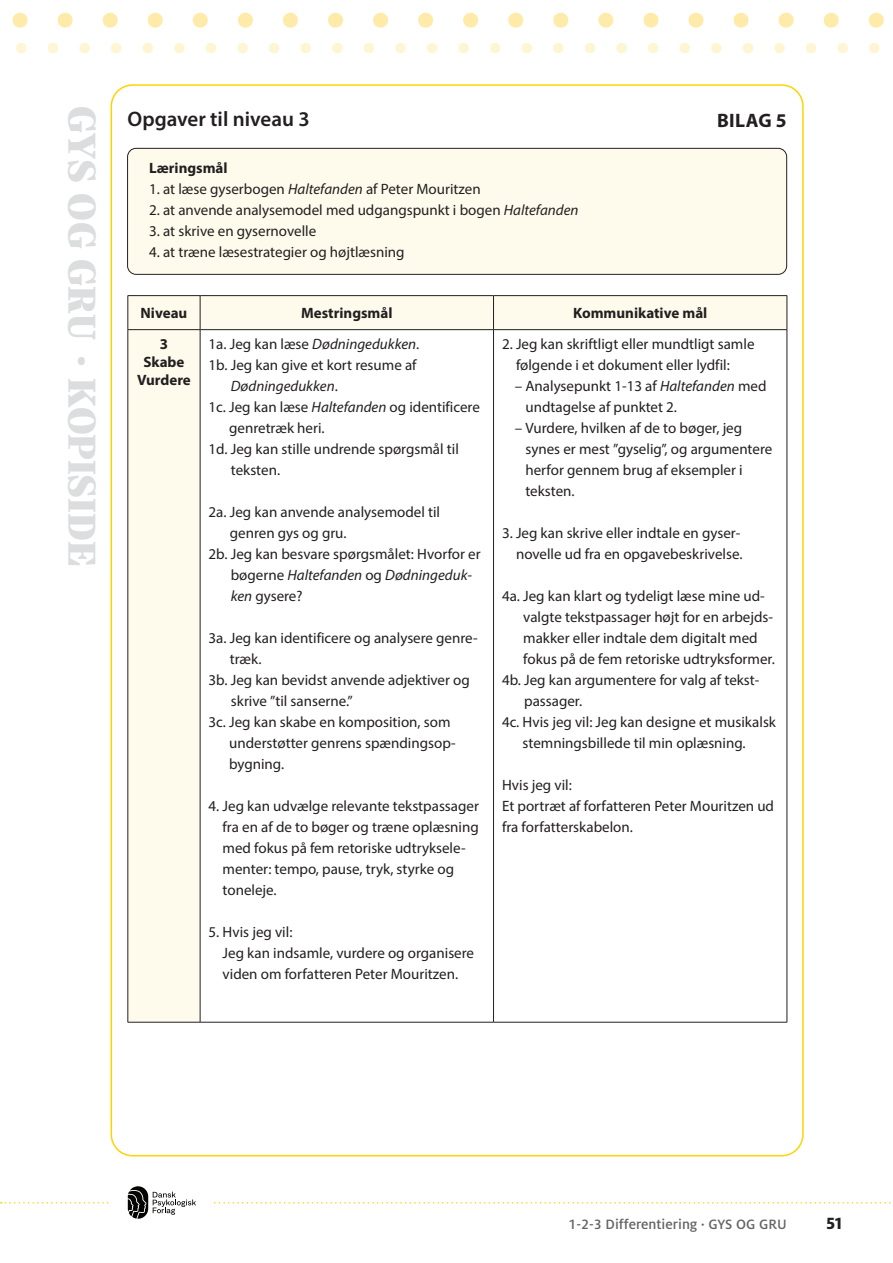
<style>
.page{position:relative;width:893px;height:1263px;background:#fff}
.page>*{position:absolute;margin:0;border:0;box-sizing:border-box;transform-origin:0 0}
.margintekst_sort_75{font:900 42.45px "Silva Text";color:#dcdddf}
.Heading_1{font:600 21px "Myriad Pro";color:#231f20}
.Bilag{font:700 19.5px "Myriad Pro";letter-spacing:.02em;color:#231f20}
.Paginering{font:800 18px "Milo OT";color:#231f20}
.Skema_brød{font:15px/21px "Myriad Pro";color:#231f20}
.Skema_overskrift_2{font:700 15px/18px "Myriad Pro";color:#231f20;text-align:center}
.Paginering-2{font:500 15px "Milo OT";color:#636366}
.Skema_brød-2{font:700 15px "Myriad Pro";color:#231f20}
.s1{font-style:italic}
</style>
<div class="page">
<svg style="left:16px;top:43px;width:864px;height:10px"></svg>
<svg style="left:12px;top:13px;width:872px;height:15px"></svg>
<svg style="left:1px;top:1186px;width:890px;height:33px"></svg>
<div style="left:128px;top:148px;width:659px;height:126px;background:#fefbed;border-radius:9px"></div>
<div style="left:127px;top:148px;width:660px;height:127px;border:1px solid #231f20;border-radius:9px"></div>
<div style="left:129px;top:296px;width:658px;height:726px;background:#fefbed"></div>
<svg style="left:201px;top:330px;width:586px;height:692px"></svg>
<hr style="left:128px;top:295px;width:72px;height:1px;background:#231f20">
<hr style="left:128px;top:296px;width:1px;height:33px;background:#231f20">
<hr style="left:200px;top:295px;width:293px;height:1px;background:#231f20">
<hr style="left:200px;top:296px;width:1px;height:33px;background:#231f20">
<hr style="left:493px;top:295px;width:294px;height:1px;background:#231f20">
<hr style="left:493px;top:296px;width:1px;height:33px;background:#231f20">
<hr style="left:787px;top:296px;width:1px;height:33px;background:#231f20">
<hr style="left:128px;top:329px;width:72px;height:1px;background:#231f20">
<hr style="left:128px;top:330px;width:1px;height:692px;background:#231f20">
<hr style="left:200px;top:329px;width:293px;height:1px;background:#231f20">
<hr style="left:200px;top:330px;width:1px;height:692px;background:#231f20">
<hr style="left:493px;top:329px;width:294px;height:1px;background:#231f20">
<hr style="left:493px;top:330px;width:1px;height:692px;background:#231f20">
<hr style="left:787px;top:330px;width:1px;height:692px;background:#231f20">
<hr style="left:128px;top:1022px;width:72px;height:1px;background:#231f20">
<hr style="left:200px;top:1022px;width:293px;height:1px;background:#231f20">
<hr style="left:493px;top:1022px;width:294px;height:1px;background:#231f20">
<p class="margintekst_sort_75" style="left:111px;top:106px;width:461px;rotate:90deg">GYS OG GRU KOPISIDE</p>
<p class="Heading_1" style="left:128px;top:105px;width:184px">Opgaver til niveau 3</p>
<p class="Skema_brød-2" style="left:149px;top:159px;width:80px">Læringsmål</p>
<p class="Skema_brød" style="left:149px;top:179px;width:333px">1. at læse gyserbogen <span class="s1">Haltefanden</span> af Peter Mouritzen</p>
<p class="Skema_brød" style="left:149px;top:200px;width:431px">2. at anvende analysemodel med udgangspunkt i bogen <span class="s1">Haltefanden</span></p>
<p class="Skema_brød" style="left:149px;top:221px;width:169px">3. at skrive en gysernovelle</p>
<p class="Skema_brød" style="left:149px;top:242px;width:257px">4. at træne læsestrategier og højtlæsning</p>
<p class="Bilag" style="left:717px;top:108px;width:71px">BILAG 5</p>
<p class="Skema_overskrift_2" style="left:141px;top:304px;width:48px">Niveau</p>
<p class="Skema_overskrift_2" style="left:301px;top:304px;width:93px">Mestringsmål</p>
<p class="Skema_overskrift_2" style="left:573px;top:304px;width:136px">Kommunikative mål</p>
<p class="Skema_overskrift_2" style="left:160px;top:335px;width:10px">3</p>
<p class="Skema_overskrift_2" style="left:137px;top:353px;width:55px">Skabe<br>Vurdere</p>
<p class="Skema_brød" style="left:516px;top:334px;width:240px;text-indent:-14px">2. Jeg kan skriftligt eller mundtligt samle følgende i et dokument eller lydfil:</p>
<p class="Skema_brød" style="left:525px;top:376px;width:243px;text-indent:-11px">– Analysepunkt 1-13 af <span class="s1">Haltefanden</span> med undtagelse af punktet 2.</p>
<p class="Skema_brød" style="left:525px;top:418px;width:248px;text-indent:-11px">– Vurdere, hvilken af de to bøger, jeg synes er mest ”gyselig”, og argumentere herfor gennem brug af eksempler i teksten.</p>
<p class="Skema_brød" style="left:502px;top:523px;width:242px;text-align:right">3. Jeg kan skrive eller indtale en gyser&shy;novelle ud fra en opgavebeskrivelse.</p>
<p class="Skema_brød" style="left:523px;top:586px;width:253px;text-indent:-21px">4a. Jeg kan klart og tydeligt læse mine ud&shy;valgte tekstpassager højt for en arbejds&shy;makker eller indtale dem digitalt med fokus på de fem retoriske udtryksformer.</p>
<p class="Skema_brød" style="left:524px;top:670px;width:237px;text-indent:-22px">4b. Jeg kan argumentere for valg af tekst&shy;passager.</p>
<p class="Skema_brød" style="left:523px;top:712px;width:255px;text-indent:-21px">4c. Hvis jeg vil: Jeg kan designe et musikalsk stemningsbillede til min oplæsning.</p>
<p class="Skema_brød" style="left:502px;top:775px;width:71px">Hvis jeg vil:</p>
<p class="Skema_brød" style="left:502px;top:796px;width:274px">Et portræt af forfatteren Peter Mouritzen ud fra forfatterskabelon.</p>
<p class="Skema_brød" style="left:209px;top:334px;width:212px">1a. Jeg kan læse <span class="s1">Dødningedukken</span>.</p>
<p class="Skema_brød" style="left:231px;top:355px;width:187px;text-indent:-22px">1b. Jeg kan give et kort resume af<br><span class="s1">Dødningedukken</span>.</p>
<p class="Skema_brød" style="left:229px;top:397px;width:252px;text-indent:-21px">1c. Jeg kan læse <span class="s1">Haltefanden</span> og identificere genretræk heri.</p>
<p class="Skema_brød" style="left:231px;top:439px;width:229px;text-indent:-22px">1d. Jeg kan stille undrende spørgsmål til teksten.</p>
<p class="Skema_brød" style="left:230px;top:502px;width:212px;text-indent:-21px">2a. Jeg kan anvende analysemodel til genren gys og gru.</p>
<p class="Skema_brød" style="left:231px;top:544px;width:251px;text-indent:-22px">2b. Jeg kan besvare spørgsmålet: Hvorfor er bøgerne <span class="s1">Haltefanden</span> og <span class="s1">Dødningeduk&shy;ken</span> gysere?</p>
<p class="Skema_brød" style="left:230px;top:628px;width:249px;text-indent:-21px">3a. Jeg kan identificere og analysere genre&shy;træk.</p>
<p class="Skema_brød" style="left:231px;top:670px;width:241px;text-indent:-22px">3b. Jeg kan bevidst anvende adjektiver og skrive ”til sanserne.”</p>
<p class="Skema_brød" style="left:229px;top:712px;width:228px;text-indent:-21px">3c. Jeg kan skabe en komposition, som understøtter genrens spændingsop&shy;bygning.</p>
<p class="Skema_brød" style="left:223px;top:796px;width:258px;text-indent:-14px">4. Jeg kan udvælge relevante tekstpassager fra en af de to bøger og træne oplæsning med fokus på fem retoriske udtryksele&shy;menter: tempo, pause, tryk, styrke og toneleje.</p>
<p class="Skema_brød" style="left:223px;top:922px;width:253px;text-indent:-14px">5. Hvis jeg vil:<br>Jeg kan indsamle, vurdere og organisere viden om forfatteren Peter Mouritzen.</p>
<p class="Paginering-2" style="left:568px;top:1216px;width:220px">1-2-3 Differentiering · GYS OG GRU</p>
<p class="Paginering" style="left:826px;top:1213px;width:17px">51</p>
</div>
